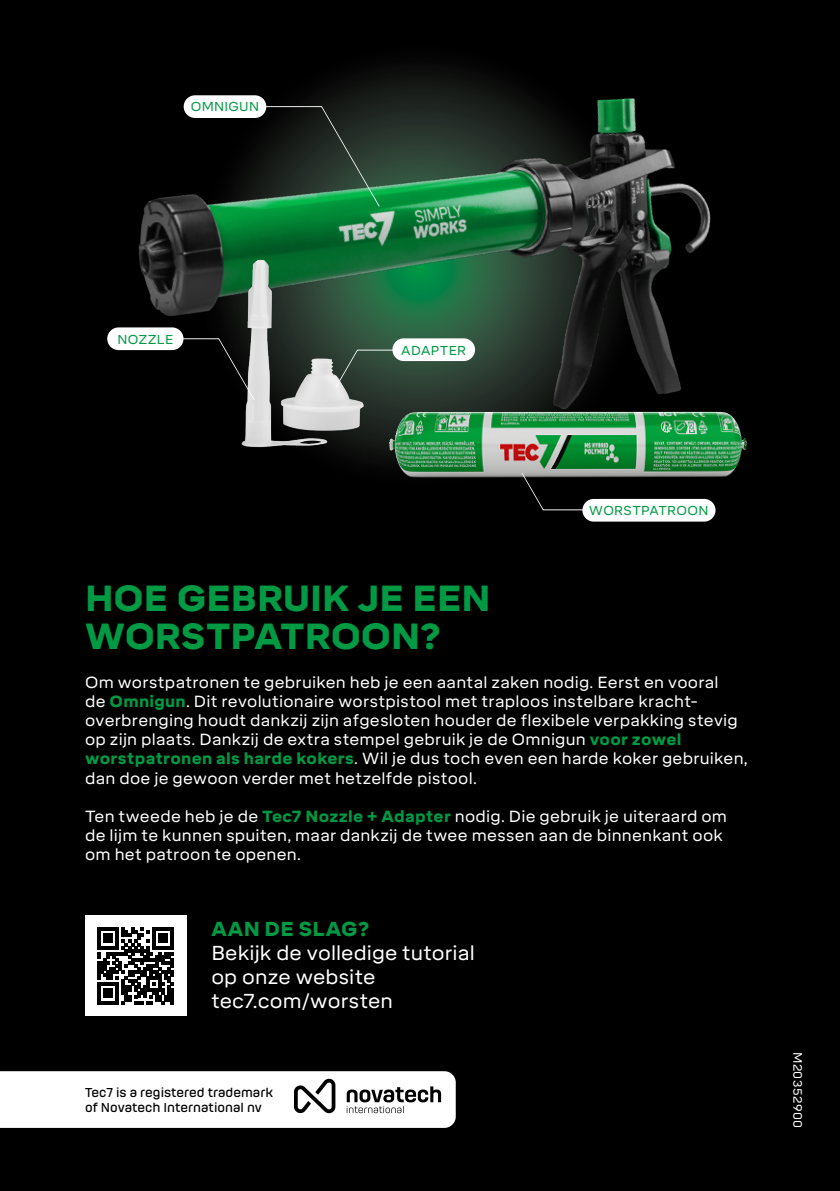
<style>
.page{position:relative;width:840px;height:1191px;background:#fff}
.page>*{position:absolute;margin:0;border:0;box-sizing:border-box;transform-origin:0 0}
.t1{font:900 36px/38px "Mikro";letter-spacing:-.005em;color:#009a44}
.t2{font:20px/24px "Mikro";letter-spacing:.005em;color:#fff}
.t3{font:900 20px "Mikro";letter-spacing:.015em;color:#009a44}
.t4{font:16px/19.2px "Mikro";letter-spacing:.015em;color:#fff}
.t5{font:12.8px "Mikro";letter-spacing:.025em;color:#009a44}
.t6{font:12px/14.4px "Hong Kong";color:#000}
.t7{font:12px "Mikro";letter-spacing:.03em;color:#fff}
.s1{font-weight:900;color:#009a44}
</style>
<div class="page">
<div style="left:0;top:0;width:839px;height:1191px;background:#000"></div>
<img style="left:107px;top:66px;width:604px;height:395px">
<img style="left:367px;top:380px;width:380px;height:98px">
<img style="left:334px;top:339px;width:49px;height:108px">
<img style="left:234px;top:247px;width:100px;height:214px">
<svg style="left:263px;top:106px;width:117px;height:101px;background:#213d2b"></svg>
<svg style="left:180px;top:338px;width:75px;height:63px"></svg>
<svg style="left:335px;top:349px;width:64px;height:39px;background:#384c3f"></svg>
<svg style="left:520px;top:472px;width:65px;height:38px"></svg>
<div style="left:183px;top:95px;width:83px;height:23px;background:#fff;border-radius:11px"></div>
<div style="left:107px;top:327px;width:76px;height:23px;background:#fff;border-radius:11px"></div>
<div style="left:392px;top:338px;width:83px;height:23px;background:#fff;border-radius:11px"></div>
<div style="left:582px;top:499px;width:133px;height:22px;background:#fff;border-radius:11px"></div>
<div style="left:85px;top:915px;width:101px;height:101px;background:#fff"></div>
<svg style="left:97px;top:927px;width:77px;height:77px"></svg>
<svg style="left:0;top:1071px;width:455px;height:56px;background:#f1f1f1"></svg>
<p class="t5" style="left:191px;top:100px;width:70px">OMNIGUN</p>
<p class="t5" style="left:117px;top:332px;width:57px">NOZZLE</p>
<p class="t5" style="left:401px;top:343px;width:66px">ADAPTER</p>
<p class="t5" style="left:589px;top:503px;width:121px">WORSTPATROON</p>
<h1 class="t1" style="left:85px;top:579px;width:407px">HOE GEBRUIK JE EEN<br>WORSTPATROON?</h1>
<p class="t4" style="left:85px;top:672px;width:663px">Om worstpatronen te gebruiken heb je een aantal zaken nodig. Eerst en vooral<br>de <span class="s1">Omnigun</span>. Dit revolutionaire worstpistool met traploos instelbare kracht&shy;overbrenging houdt dankzij zijn afgesloten houder de flexibele verpakking stevig op zijn plaats. Dankzij de extra stempel gebruik je de Omnigun <span class="s1">voor zowel worstpatronen als harde kokers</span>. Wil je dus toch even een harde koker gebruiken, dan doe je gewoon verder met hetzelfde pistool.</p>
<p class="t4" style="left:85px;top:807px;width:643px">Ten tweede heb je de <span class="s1">Tec7 Nozzle + Adapter</span> nodig. Die gebruik je uiteraard om de lijm te kunnen spuiten, maar dankzij de twee messen aan de binnenkant ook om het patroon te openen.</p>
<p class="t3" style="left:211px;top:917px;width:159px">AAN DE SLAG?</p>
<p class="t2" style="left:211px;top:941px;width:265px">Bekijk de volledige tutorial op onze website tec7.com/worsten</p>
<p class="t6" style="left:85px;top:1084px;width:189px">Tec7 is a registered trademark of Novatech International nv</p>
<p class="t7" style="left:804px;top:1051px;width:78px;rotate:90deg">M20352900</p>
</div>
